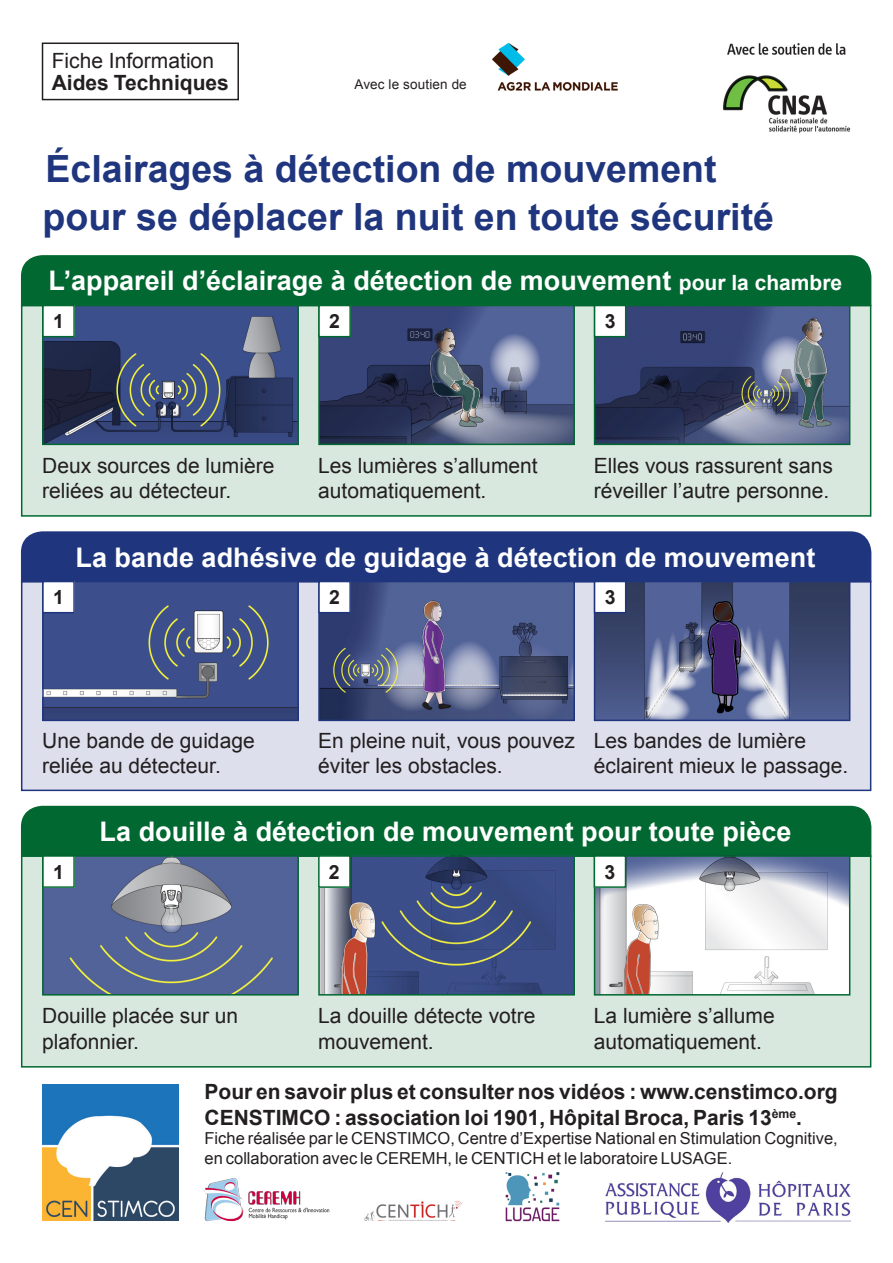
<style>
.page{position:relative;width:893px;height:1263px;background:#fff}
.page>*{position:absolute;margin:0;border:0;box-sizing:border-box;transform-origin:0 0}
.t1{font:700 37.5px "Arial";color:#1f367e}
.t2{font:700 27px "Arial";color:#fff}
.t3{font:21px/25.2px "Arial";color:#231f20}
.t4{font:700 21px/25.2px "Arial";color:#231f20}
.t5{font:700 19.5px "Arial";color:#231f20}
.t6{font:16.5px/19.5px "Arial";color:#231f20}
.t7{font:13.5px "Arial";letter-spacing:.01em;color:#231f20}
.s1{font-weight:700}
.s2{font-size:21px}
</style>
<div class="page">
<div style="left:21px;top:305px;width:850px;height:212px;background:#d9e8de;border:2px solid #006830"></div>
<div style="left:21px;top:255px;width:850px;height:51px;background:#006830"></div>
<img style="left:44px;top:307px;width:253px;height:136px">
<div style="left:42px;top:305px;width:257px;height:140px;border:1px solid #006830"></div>
<img style="left:320px;top:307px;width:253px;height:136px">
<div style="left:318px;top:305px;width:257px;height:140px;border:1px solid #006830"></div>
<img style="left:596px;top:307px;width:252px;height:136px">
<div style="left:594px;top:305px;width:256px;height:140px;border:1px solid #006830"></div>
<div style="left:43px;top:305px;width:31px;height:32px;background:#fff"></div>
<div style="left:42px;top:305px;width:33px;height:32px;border:1px solid #006830"></div>
<div style="left:319px;top:305px;width:31px;height:32px;background:#fff"></div>
<div style="left:318px;top:305px;width:33px;height:32px;border:1px solid #006830"></div>
<div style="left:595px;top:305px;width:31px;height:32px;background:#fff"></div>
<div style="left:594px;top:305px;width:32px;height:32px;border:1px solid #006830"></div>
<div style="left:21px;top:581px;width:850px;height:210px;background:#dedfec;border:2px solid #1f367e"></div>
<div style="left:21px;top:531px;width:850px;height:51px;background:#1f367e"></div>
<img style="left:45px;top:584px;width:251px;height:134px">
<div style="left:42px;top:581px;width:257px;height:140px;border:2px solid #1f367e"></div>
<img style="left:321px;top:584px;width:251px;height:134px">
<div style="left:318px;top:581px;width:257px;height:140px;border:2px solid #1f367e"></div>
<img style="left:597px;top:584px;width:250px;height:134px">
<div style="left:594px;top:581px;width:256px;height:140px;border:2px solid #1f367e"></div>
<div style="left:43px;top:581px;width:31px;height:32px;background:#fff"></div>
<div style="left:42px;top:581px;width:33px;height:32px;border:1px solid #1f367e"></div>
<div style="left:319px;top:581px;width:31px;height:32px;background:#fff"></div>
<div style="left:318px;top:581px;width:33px;height:32px;border:1px solid #1f367e"></div>
<div style="left:595px;top:581px;width:31px;height:32px;background:#fff"></div>
<div style="left:594px;top:581px;width:32px;height:32px;border:1px solid #1f367e"></div>
<div style="left:21px;top:855px;width:850px;height:212px;background:#d9e8de;border:2px solid #006830"></div>
<div style="left:21px;top:806px;width:850px;height:51px;background:#006830"></div>
<img style="left:45px;top:858px;width:251px;height:134px">
<div style="left:42px;top:855px;width:257px;height:140px;border:2px solid #006830"></div>
<img style="left:321px;top:858px;width:251px;height:134px">
<div style="left:318px;top:855px;width:257px;height:140px;border:2px solid #006830"></div>
<img style="left:597px;top:858px;width:250px;height:134px">
<div style="left:594px;top:855px;width:256px;height:140px;border:2px solid #006830"></div>
<div style="left:319px;top:856px;width:31px;height:31px;background:#fff"></div>
<div style="left:318px;top:855px;width:33px;height:33px;border:1px solid #006830"></div>
<div style="left:594px;top:856px;width:31px;height:31px;background:#fff"></div>
<div style="left:594px;top:855px;width:32px;height:33px;border:1px solid #006830"></div>
<div style="left:43px;top:856px;width:31px;height:31px;background:#fff"></div>
<div style="left:42px;top:855px;width:33px;height:33px;border:1px solid #006830"></div>
<img style="left:505px;top:1172px;width:55px;height:49px">
<img style="left:204px;top:1178px;width:126px;height:44px">
<img style="left:606px;top:1172px;width:245px;height:50px">
<img style="left:364px;top:1201px;width:98px;height:19px">
<img style="left:43px;top:1084px;width:135px;height:136px">
<img style="left:723px;top:43px;width:128px;height:90px">
<div style="left:42px;top:43px;width:197px;height:57px;border:2px solid #231f20"></div>
<img style="left:492px;top:42px;width:126px;height:49px">
<p class="t3" style="left:52px;top:49px;width:179px;line-height:22.5px">Fiche Information<br><span class="s1">Aides Techniques</span></p>
<p class="t7" style="left:354px;top:75px;width:114px">Avec le soutien de</p>
<p class="t1" style="left:46px;top:143px;width:673px">Éclairages à détection de mouvement</p>
<p class="t1" style="left:43px;top:191px;width:733px">pour se déplacer la nuit en toute sécurité</p>
<p class="t2" style="left:49px;top:263px;width:795px">L’appareil d’éclairage à détection de mouvement <span class="s2">pour la chambre</span></p>
<p class="t5" style="left:53px;top:308px;width:12px">1</p>
<p class="t5" style="left:329px;top:308px;width:12px">2</p>
<p class="t5" style="left:605px;top:308px;width:12px">3</p>
<p class="t3" style="left:42px;top:453px;width:234px">Deux sources de lumière reliées au détecteur.</p>
<p class="t3" style="left:318px;top:453px;width:221px">Les lumières s’allument automatiquement.</p>
<p class="t3" style="left:594px;top:453px;width:241px">Elles vous rassurent sans réveiller l’autre personne.</p>
<p class="t2" style="left:76px;top:539px;width:741px">La bande adhésive de guidage à détection de mouvement</p>
<p class="t5" style="left:53px;top:584px;width:12px">1</p>
<p class="t5" style="left:329px;top:584px;width:12px">2</p>
<p class="t5" style="left:605px;top:584px;width:12px">3</p>
<p class="t3" style="left:42px;top:728px;width:214px">Une bande de guidage reliée au détecteur.</p>
<p class="t3" style="left:318px;top:728px;width:258px">En pleine nuit, vous pouvez éviter les obstacles.</p>
<p class="t3" style="left:594px;top:728px;width:256px">Les bandes de lumière éclairent mieux le passage.</p>
<p class="t2" style="left:100px;top:814px;width:693px">La douille à détection de mouvement pour toute pièce</p>
<p class="t5" style="left:53px;top:859px;width:12px">1</p>
<p class="t5" style="left:329px;top:859px;width:12px">2</p>
<p class="t5" style="left:604px;top:859px;width:12px">3</p>
<p class="t3" style="left:42px;top:1004px;width:198px">Douille placée sur un plafonnier.</p>
<p class="t3" style="left:318px;top:1004px;width:219px">La douille détecte votre mouvement.</p>
<p class="t3" style="left:594px;top:1004px;width:182px">La lumière s’allume automatiquement.</p>
<p class="t4" style="left:205px;top:1080px;width:635px">Pour en savoir plus et consulter nos vidéos : www.censtimco.org<br>CENSTIMCO : association loi 1901, Hôpital Broca, Paris 13<sup>ème</sup>.</p>
<p class="t6" style="left:205px;top:1129px;width:635px">Fiche réalisée par le CENSTIMCO, Centre d’Expertise National en Stimulation Cognitive, en collaboration avec le CEREMH, le CENTICH et le laboratoire LUSAGE.</p>
</div>
